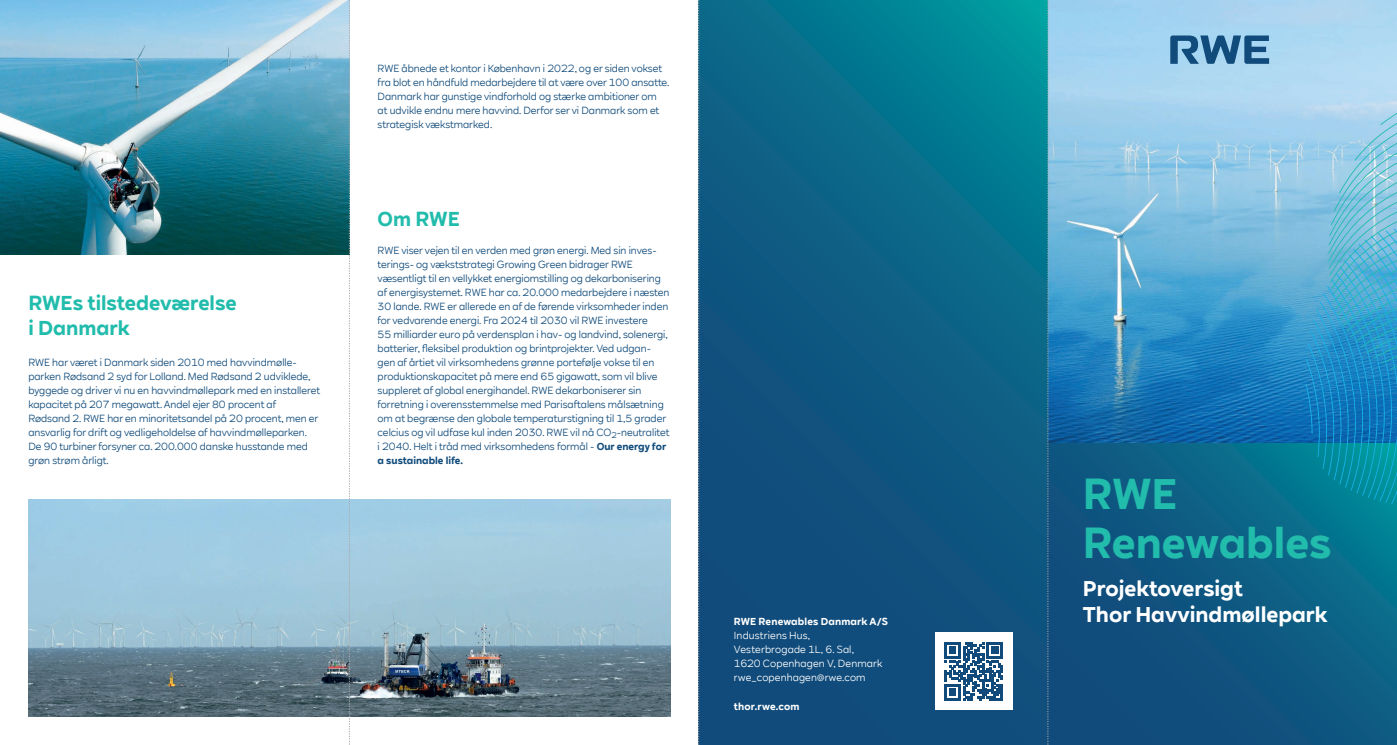
<style>
.page{position:relative;width:1397px;height:745px;background:#fff}
.page>*{position:absolute;margin:0;border:0;box-sizing:border-box;transform-origin:0 0}
.t1{font:700 42.5px/48.8px "RWE Sans";color:#22bcac}
.t2{font:700 21.25px/25.5px "RWE Sans";color:#fff}
.t3{font:700 20px/24.4px "RWE Sans";color:#22bcac}
.t4{font:10px/14px "RWE Sans";color:#104b7b}
.t5{font:10px/14px "RWE Sans";letter-spacing:.015em;color:#fff}
.t6{font:700 10px "RWE Sans";letter-spacing:.015em;color:#fff}
.s1{font-weight:700}
</style>
<div class="page">
<img style="left:1048px;top:0;width:348px;height:443px">
<svg style="left:699px;top:0;width:348px;height:744px;background:#0c5e84"></svg>
<svg style="left:1048px;top:443px;width:348px;height:301px;background:#0d5a82"></svg>
<svg style="left:1170px;top:35px;width:98px;height:29px;background:#4f85ac"></svg>
<svg style="left:1305px;top:98px;width:91px;height:408px;background:#4ea7cd"></svg>
<div style="left:934px;top:632px;width:78px;height:77px;background:#fff"></div>
<svg style="left:944px;top:642px;width:58px;height:58px"></svg>
<img style="left:0;top:0;width:349px;height:254px">
<img style="left:28px;top:499px;width:642px;height:217px">
<svg style="left:349px;top:0;width:1px;height:744px"></svg>
<svg style="left:698px;top:0;width:1px;height:744px"></svg>
<svg style="left:1047px;top:0;width:1px;height:744px"></svg>
<h3 class="t3" style="left:28px;top:291px;width:210px">RWEs tilstedeværelse i Danmark</h3>
<p class="t4" style="left:28px;top:355px;width:293px">RWE har været i Danmark siden 2010 med havvindmølle&shy;parken Rødsand 2 syd for Lolland. Med Rødsand 2 udviklede, byggede og driver vi nu en havvindmøllepark med en installeret kapacitet på 207 megawatt. Andel ejer 80 procent af Rødsand 2. RWE har en minoritetsandel på 20 procent, men er ansvarlig for drift og vedligeholdelse af havvindmølleparken.<br>De 90 turbiner forsyner ca. 200.000 danske husstande med grøn strøm årligt.</p>
<p class="t4" style="left:377px;top:61px;width:293px">RWE åbnede et kontor i København i 2022, og er siden vokset fra blot en håndfuld medarbejdere til at være over 100 ansatte.<br>Danmark har gunstige vindforhold og stærke ambitioner om<br>at udvikle endnu mere havvind. Derfor ser vi Danmark som et strategisk vækstmarked.</p>
<h3 class="t3" style="left:377px;top:207px;width:84px">Om RWE</h3>
<p class="t4" style="left:377px;top:243px;width:293px">RWE viser vejen til en verden med grøn energi. Med sin inves&shy;terings- og vækststrategi Growing Green bidrager RWE væsentligt til en vellykket energiomstilling og dekarbonisering af energisystemet. RWE har ca. 20.000 medarbejdere i næsten 30 lande. RWE er allerede en af de førende virksomheder inden for vedvarende energi. Fra 2024 til 2030 vil RWE investere<br>55 milliarder euro på verdensplan i hav- og landvind, solenergi, batterier, fleksibel produktion og brintprojekter. Ved udgan&shy;gen af årtiet vil virksomhedens grønne portefølje vokse til en produktionskapacitet på mere end 65 gigawatt, som vil blive suppleret af global energihandel. RWE dekarboniserer sin forretning i overensstemmelse med Parisaftalens målsætning om at begrænse den globale temperaturstigning til 1,5 grader celcius og vil udfase kul inden 2030. RWE vil nå CO<sub>2</sub>-neutralitet i 2040. Helt i tråd med virksomhedens formål - <span class="s1">Our energy for a sustainable life.</span></p>
<p class="t6" style="left:733px;top:615px;width:156px">RWE Renewables Danmark A/S</p>
<p class="t5" style="left:733px;top:628px;width:150px">Industriens Hus,<br>Vesterbrogade 1L, 6. Sal,<br>1620 Copenhagen V, Denmark rwe_copenhagen@rwe.com</p>
<p class="t6" style="left:733px;top:699px;width:67px">thor.rwe.com</p>
<h1 class="t1" style="left:1082px;top:469px;width:250px">RWE<br>Renewables</h1>
<h2 class="t2" style="left:1082px;top:575px;width:246px">Projektoversigt<br>Thor Havvindmøllepark</h2>
</div>
